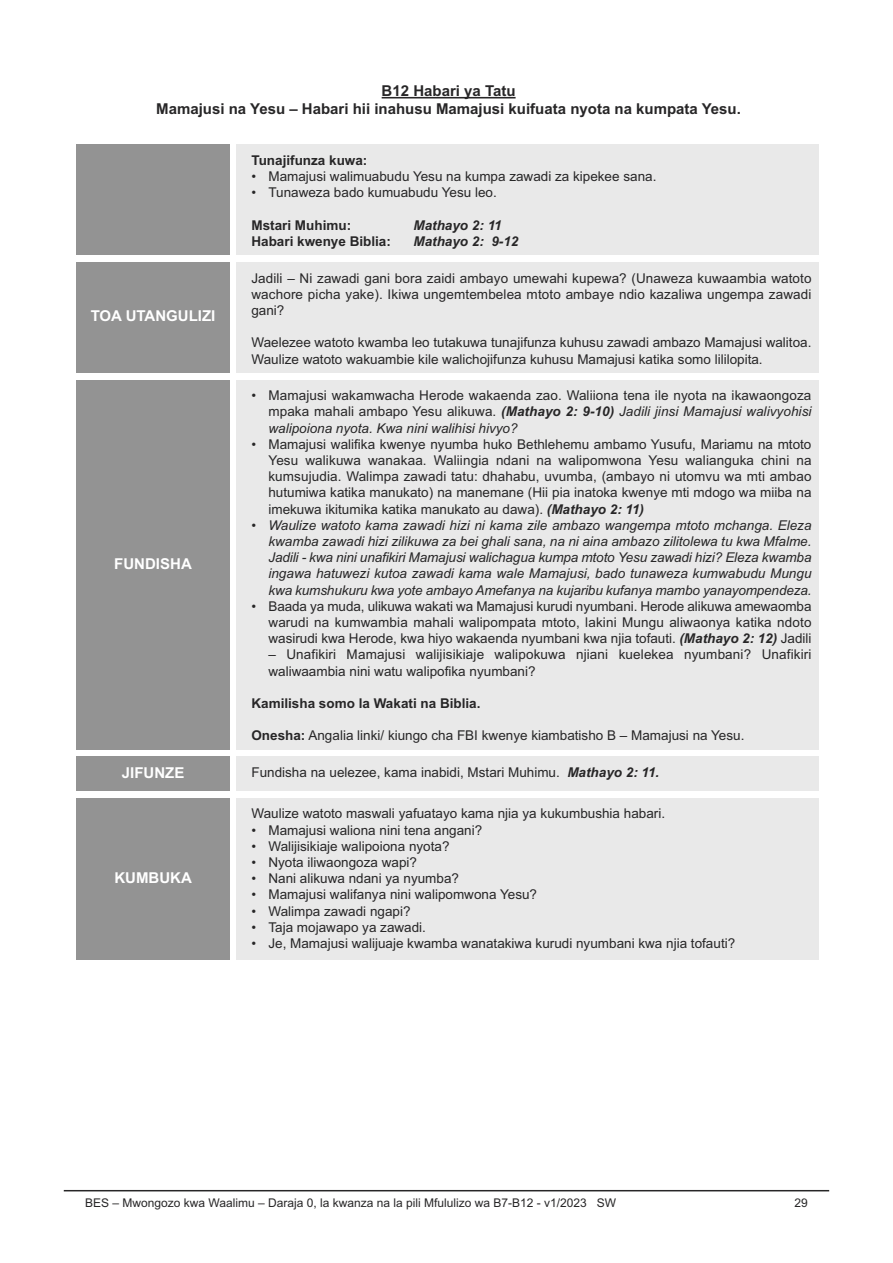
<style>
.page{position:relative;width:893px;height:1263px;background:#fff}
.page>*{position:absolute;margin:0;border:0;box-sizing:border-box;transform-origin:0 0}
.t1{font:700 15px/18px "Arial";color:#272627;text-align:center}
.t2{font:700 15px "Arial";color:#fff}
.t3{font:13.5px/16.2px "Arial";color:#272627;text-align:justify}
.t4{font:italic 13.5px/16.2px "Arial";letter-spacing:-.01em;color:#272627;text-align:justify}
.t5{font:700 13.5px "Arial";color:#272627}
.t6{font:italic 700 13.5px "Arial";color:#272627}
.t7{font:12px "Arial";color:#272627}
.s1{font-weight:700;font-style:italic}
.s2{font-style:italic}
.s3{font-style:normal}
.s4{font-weight:700}
</style>
<div class="page">
<hr style="left:64px;top:1190px;width:765px;height:1px;background:#272627">
<hr style="left:382px;top:97px;width:134px;height:1px;background:#272627">
<div style="left:77px;top:145px;width:153px;height:110px;background:#939393"></div>
<div style="left:236px;top:145px;width:583px;height:110px;background:#e9e9e9"></div>
<div style="left:77px;top:262px;width:153px;height:111px;background:#939393"></div>
<div style="left:236px;top:262px;width:583px;height:111px;background:#e9e9e9"></div>
<div style="left:77px;top:380px;width:153px;height:370px;background:#939393"></div>
<div style="left:236px;top:380px;width:583px;height:370px;background:#e9e9e9"></div>
<div style="left:77px;top:757px;width:153px;height:34px;background:#939393"></div>
<div style="left:236px;top:757px;width:583px;height:34px;background:#e9e9e9"></div>
<div style="left:77px;top:798px;width:153px;height:162px;background:#939393"></div>
<div style="left:236px;top:798px;width:583px;height:162px;background:#e9e9e9"></div>
<p class="t1" style="left:156px;top:82px;width:586px">B12 Habari ya Tatu<br>Mamajusi na Yesu – Habari hii inahusu Mamajusi kuifuata nyota na kumpata Yesu.</p>
<p class="t5" style="left:251px;top:152px;width:118px">Tunajifunza kuwa:</p>
<p class="t3" style="left:251px;top:168px;width:406px">• Mamajusi walimuabudu Yesu na kumpa zawadi za kipekee sana.</p>
<p class="t3" style="left:251px;top:185px;width:247px">• Tunaweza bado kumuabudu Yesu leo.</p>
<p class="t5" style="left:251px;top:217px;width:101px">Mstari Muhimu:</p>
<p class="t6" style="left:413px;top:217px;width:90px">Mathayo 2: 11</p>
<p class="t5" style="left:251px;top:233px;width:141px">Habari kwenye Biblia:</p>
<p class="t6" style="left:413px;top:233px;width:107px">Mathayo 2: 9-12</p>
<p class="t2" style="left:91px;top:307px;width:126px">TOA UTANGULIZI</p>
<p class="t2" style="left:114px;top:555px;width:79px">FUNDISHA</p>
<p class="t3" style="left:251px;top:270px;width:562px">Jadili – Ni zawadi gani bora zaidi ambayo umewahi kupewa? (Unaweza kuwaambia watoto wachore picha yake). Ikiwa ungemtembelea mtoto ambaye ndio kazaliwa ungempa zawadi gani?</p>
<p class="t3" style="left:251px;top:335px;width:562px">Waelezee watoto kwamba leo tutakuwa tunajifunza kuhusu zawadi ambazo Mamajusi walitoa.<br>Waulize watoto wakuambie kile walichojifunza kuhusu Mamajusi katika somo lililopita.</p>
<p class="t3" style="left:268px;top:387px;width:545px;text-indent:-17px">• Mamajusi wakamwacha Herode wakaenda zao. Waliiona tena ile nyota na ikawaongoza mpaka mahali ambapo Yesu alikuwa. <span class="s1">(Mathayo 2: 9-10)</span> <span class="s2">Jadili jinsi Mamajusi walivyohisi walipoiona nyota. Kwa nini walihisi hivyo?</span></p>
<p class="t3" style="left:268px;top:436px;width:545px;text-indent:-17px">• Mamajusi walifika kwenye nyumba huko Bethlehemu ambamo Yusufu, Mariamu na mtoto Yesu walikuwa wanakaa. Waliingia ndani na walipomwona Yesu walianguka chini na kumsujudia. Walimpa zawadi tatu: dhahabu, uvumba, (ambayo ni utomvu wa mti ambao hutumiwa katika manukato) na manemane (Hii pia inatoka kwenye mti mdogo wa miiba na imekuwa ikitumika katika manukato au dawa). <span class="s1">(Mathayo 2: 11)</span></p>
<p class="t4" style="left:268px;top:517px;width:545px;text-indent:-17px"><span class="s3">•</span> Waulize watoto kama zawadi hizi ni kama zile ambazo wangempa mtoto mchanga. Eleza kwamba zawadi hizi zilikuwa za bei ghali sana, na ni aina ambazo zilitolewa tu kwa Mfalme.<br>Jadili - kwa nini unafikiri Mamajusi walichagua kumpa mtoto Yesu zawadi hizi? Eleza kwamba ingawa hatuwezi kutoa zawadi kama wale Mamajusi, bado tunaweza kumwabudu Mungu kwa kumshukuru kwa yote ambayo Amefanya na kujaribu kufanya mambo yanayompendeza.</p>
<p class="t3" style="left:268px;top:598px;width:545px;text-indent:-17px">• Baada ya muda, ulikuwa wakati wa Mamajusi kurudi nyumbani. Herode alikuwa amewaomba warudi na kumwambia mahali walipompata mtoto, lakini Mungu aliwaonya katika ndoto wasirudi kwa Herode, kwa hiyo wakaenda nyumbani kwa njia tofauti. <span class="s1">(Mathayo 2: 12)</span> Jadili</p>
<p class="t3" style="left:268px;top:647px;width:545px">– Unafikiri Mamajusi walijisikiaje walipokuwa njiani kuelekea nyumbani? Unafikiri waliwaambia nini watu walipofika nyumbani?</p>
<p class="t5" style="left:251px;top:695px;width:231px">Kamilisha somo la Wakati na Biblia.</p>
<p class="t3" style="left:251px;top:728px;width:495px"><span class="s4">Onesha:</span> Angalia linki/ kiungo cha FBI kwenye kiambatisho B – Mamajusi na Yesu.</p>
<p class="t2" style="left:122px;top:764px;width:64px">JIFUNZE</p>
<p class="t3" style="left:251px;top:764px;width:409px">Fundisha na uelezee, kama inabidi, Mstari Muhimu. <span class="s1">Mathayo 2: 11.</span></p>
<p class="t2" style="left:114px;top:869px;width:79px">KUMBUKA</p>
<p class="t3" style="left:251px;top:805px;width:415px">Waulize watoto maswali yafuatayo kama njia ya kukumbushia habari.</p>
<p class="t3" style="left:251px;top:822px;width:232px">• Mamajusi waliona nini tena angani?</p>
<p class="t3" style="left:251px;top:838px;width:200px">• Walijisikiaje walipoiona nyota?</p>
<p class="t3" style="left:251px;top:854px;width:167px">• Nyota iliwaongoza wapi?</p>
<p class="t3" style="left:251px;top:870px;width:209px">• Nani alikuwa ndani ya nyumba?</p>
<p class="t3" style="left:251px;top:886px;width:287px">• Mamajusi walifanya nini walipomwona Yesu?</p>
<p class="t3" style="left:251px;top:903px;width:161px">• Walimpa zawadi ngapi?</p>
<p class="t3" style="left:251px;top:919px;width:176px">• Taja mojawapo ya zawadi.</p>
<p class="t3" style="left:251px;top:935px;width:485px">• Je, Mamajusi walijuaje kwamba wanatakiwa kurudi nyumbani kwa njia tofauti?</p>
<p class="t7" style="left:85px;top:1196px;width:533px">BES – Mwongozo kwa Waalimu – Daraja 0, la kwanza na la pili Mfululizo wa B7-B12 - v1/2023 SW</p>
<p class="t7" style="left:795px;top:1196px;width:15px">29</p>
</div>
